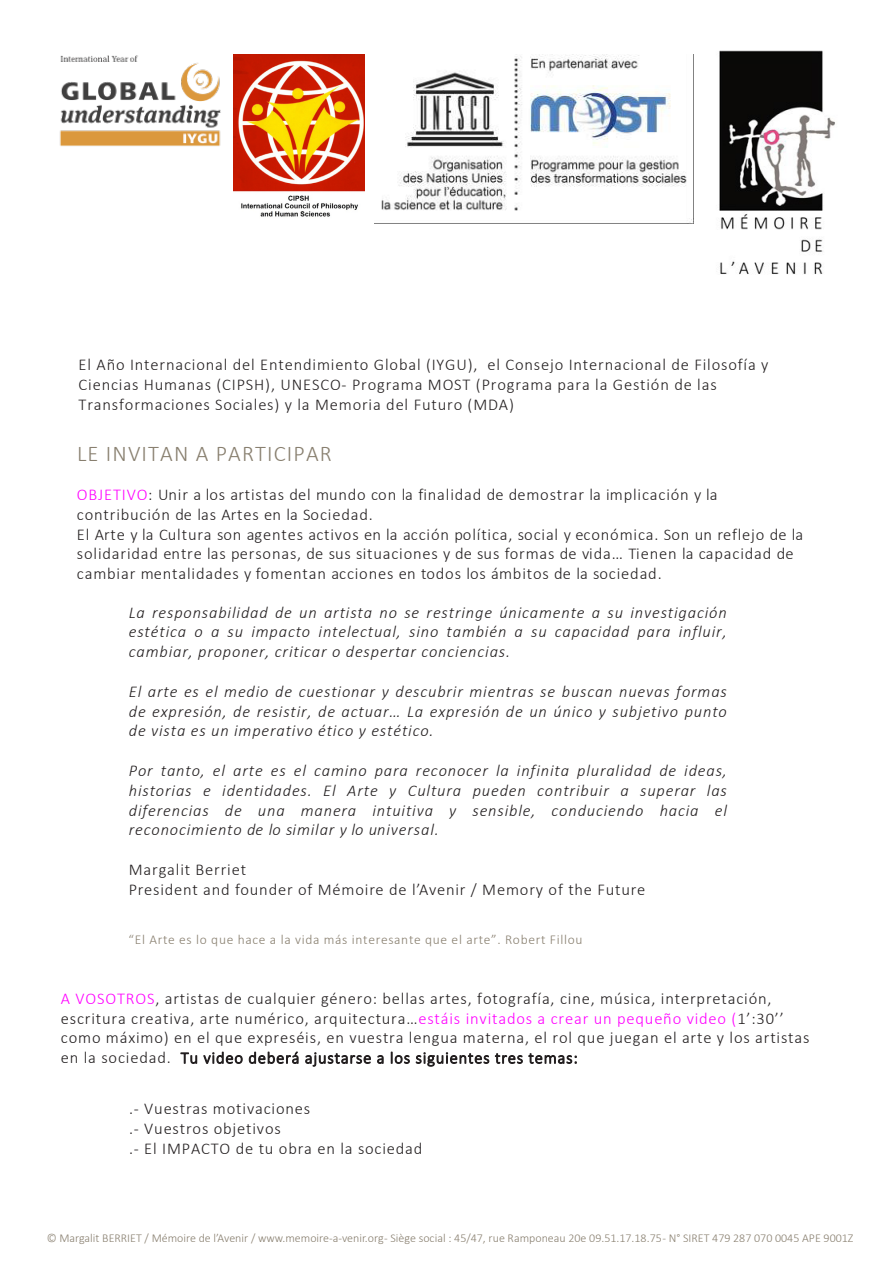
<style>
.page{position:relative;width:893px;height:1263px;background:#fff}
.page>*{position:absolute;margin:0;border:0;box-sizing:border-box;transform-origin:0 0}
.t1{font:300 22.5px "Calibri";letter-spacing:.05em;color:#887f6f}
.t2{font:300 16.5px/19.8px "Calibri";letter-spacing:.05em;color:#231f20}
.t3{font:italic 300 16.5px/19.8px "Calibri";letter-spacing:.05em;color:#231f20;text-align:justify}
.t4{font:300 13.5px "Calibri";letter-spacing:.05em;color:#887f6f}
.t5{font:300 12px "Calibri";color:#887f6f}
.s1{color:#f0f}
</style>
<div class="page">
<img style="left:234px;top:54px;width:131px;height:163px">
<img style="left:59px;top:54px;width:179px;height:95px">
<img style="left:719px;top:50px;width:116px;height:225px">
<img style="left:381px;top:54px;width:311px;height:169px">
<p class="t2" style="left:79px;top:355px;width:691px">El Año Internacional del Entendimiento Global (IYGU), el Consejo Internacional de Filosofía y<br>Ciencias Humanas (CIPSH), UNESCO- Programa MOST (Programa para la Gestión de las<br>Transformaciones Sociales) y la Memoria del Futuro (MDA)</p>
<p class="t1" style="left:77px;top:439px;width:256px">LE INVITAN A PARTICIPAR</p>
<p class="t2" style="left:77px;top:484px;width:728px"><span class="s1">OBJETIVO</span>: Unir a los artistas del mundo con la finalidad de demostrar la implicación y la contribución de las Artes en la Sociedad.<br>El Arte y la Cultura son agentes activos en la acción política, social y económica. Son un reflejo de la solidaridad entre las personas, de sus situaciones y de sus formas de vida… Tienen la capacidad de cambiar mentalidades y fomentan acciones en todos los ámbitos de la sociedad.</p>
<p class="t3" style="left:129px;top:602px;width:599px">La responsabilidad de un artista no se restringe únicamente a su investigación estética o a su impacto intelectual, sino también a su capacidad para influir, cambiar, proponer, criticar o despertar conciencias.</p>
<p class="t3" style="left:129px;top:681px;width:600px">El arte es el medio de cuestionar y descubrir mientras se buscan nuevas formas de expresión, de resistir, de actuar… La expresión de un único y subjetivo punto de vista es un imperativo ético y estético.</p>
<p class="t3" style="left:129px;top:760px;width:600px">Por tanto, el arte es el camino para reconocer la infinita pluralidad de ideas, historias e identidades. El Arte y Cultura pueden contribuir a superar las diferencias de una manera intuitiva y sensible, conduciendo hacia el reconocimiento de lo similar y lo universal.</p>
<p class="t2" style="left:129px;top:859px;width:518px">Margalit Berriet<br>President and founder of Mémoire de l’Avenir / Memory of the Future</p>
<p class="t4" style="left:129px;top:931px;width:455px">“El Arte es lo que hace a la vida más interesante que el arte”. Robert Fillou</p>
<p class="t2" style="left:61px;top:988px;width:750px"><span class="s1">A VOSOTROS</span>, artistas de cualquier género: bellas artes, fotografía, cine, música, interpretación, escritura creativa, arte numérico, arquitectura…<span class="s1">estáis invitados a crear un pequeño video (</span>1’:30’’ como máximo) en el que expreséis, en vuestra lengua materna, el rol que juegan el arte y los artistas en la sociedad. Tu video deberá ajustarse a los siguientes tres temas:</p>
<p class="t2" style="left:129px;top:1099px;width:295px">.- Vuestras motivaciones<br>.- Vuestros objetivos<br>.- El IMPACTO de tu obra en la sociedad</p>
<p class="t5" style="left:47px;top:1231px;width:808px">© Margalit BERRIET / Mémoire de l’Avenir / www.memoire-a-venir.org - Siège social : 45/47, rue Ramponeau 20e 09.51.17.18.75 - N° SIRET 479 287 070 0045 APE 9001Z</p>
</div>
